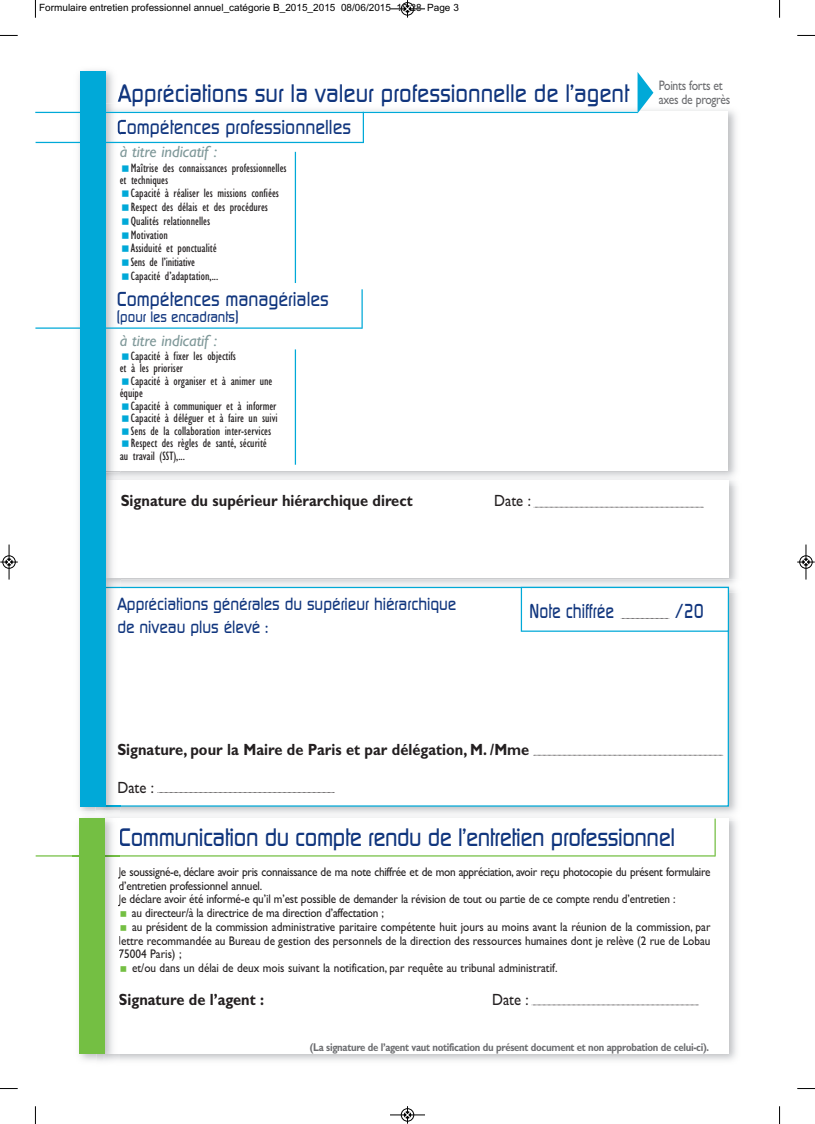
<style>
.page{position:relative;width:815px;height:1124px;background:#fff}
.page>*{position:absolute;margin:0;border:0;box-sizing:border-box;transform-origin:0 0}
.t1{font:25px "Modaerne";letter-spacing:-.02em;color:#11367e;scale:.9 1}
.t2{font:25px "Modaerne";color:#11367e;scale:.9 1}
.t3{font:20px "Modaerne";color:#11367e;scale:.9 1}
.t4{font:20px "Modaerne";color:#11367e;scale:.8 1}
.t5{font:17.5px/22.5px "Modaerne";color:#11367e;scale:.9 1}
.t6{font:700 16.25px "Gill Sans";color:#231f20;scale:.9 1}
.t7{font:italic 16.25px "Gill Sans";color:#80999a}
.t8{font:16.25px "Gill Sans";color:#231f20;scale:.9 1}
.t9{font:15px "Modaerne";color:#11367e;scale:.9 1}
.t10{font:13.75px/13.8px "Gill Sans";letter-spacing:-.025em;color:#6c6d70;scale:.85 1}
.t11{font:12.5px "Gill Sans";letter-spacing:-.015em;color:#231f20;scale:.9 1}
.t12{font:condensed 12.5px/13.8px "Gill Sans";color:#231f20}
.t13{font:700 11.25px "Gill Sans";letter-spacing:-.03em;color:#6c6d70;scale:.85 1}
.t14{font:10px "Arial";color:#000}
</style>
<div class="page">
<img style="left:120px;top:480px;width:617px;height:330px">
<div style="left:104px;top:588px;width:624px;height:217px;background:#fff"></div>
<hr style="left:363px;top:112px;width:1px;height:31px;background:#00a9d8">
<img style="left:120px;top:579px;width:617px;height:13px">
<img style="left:120px;top:586px;width:401px;height:6px">
<div style="left:104px;top:480px;width:625px;height:98px;background:#fff"></div>
<img style="left:73px;top:70px;width:45px;height:741px">
<img style="left:106px;top:579px;width:14px;height:9px">
<img style="left:106px;top:588px;width:14px;height:217px">
<img style="left:106px;top:113px;width:14px;height:357px">
<svg style="left:118px;top:120px;width:2px;height:15px"></svg>
<svg style="left:106px;top:578px;width:14px;height:1px"></svg>
<img style="left:106px;top:472px;width:14px;height:8px">
<img style="left:106px;top:480px;width:12px;height:98px">
<div style="left:80px;top:71px;width:26px;height:735px;background:#00a9d8"></div>
<svg style="left:534px;top:507px;width:170px;height:1px"></svg>
<hr style="left:295px;top:152px;width:1px;height:131px;background:#00a9d8">
<hr style="left:295px;top:349px;width:1px;height:115px;background:#00a9d8">
<hr style="left:36px;top:142px;width:327px;height:1px;background:#00a9d8">
<hr style="left:361px;top:289px;width:2px;height:40px;background:#00a9d8">
<hr style="left:35px;top:327px;width:327px;height:2px;background:#00a9d8">
<hr style="left:714px;top:818px;width:2px;height:38px;background:#74bf43">
<hr style="left:36px;top:855px;width:679px;height:1px;background:#74bf43">
<hr style="left:35px;top:112px;width:603px;height:1px;background:#00a9d8">
<img style="left:72px;top:811px;width:24px;height:250px">
<img style="left:96px;top:1052px;width:8px;height:12px">
<img style="left:104px;top:821px;width:16px;height:243px">
<svg style="left:95px;top:805px;width:26px;height:16px"></svg>
<img style="left:96px;top:811px;width:24px;height:9px">
<img style="left:72px;top:855px;width:48px;height:1px">
<div style="left:80px;top:817px;width:25px;height:235px;background:#74bf43"></div>
<svg style="left:532px;top:1004px;width:167px;height:1px"></svg>
<div style="left:522px;top:588px;width:206px;height:42px;background:#fff"></div>
<div style="left:521px;top:586px;width:208px;height:45px;border:1px solid #00a9d8"></div>
<svg style="left:621px;top:618px;width:49px;height:1px"></svg>
<svg style="left:638px;top:72px;width:15px;height:41px"></svg>
<svg style="left:157px;top:792px;width:178px;height:1px"></svg>
<svg style="left:534px;top:754px;width:189px;height:1px"></svg>
<svg style="left:35px;top:0;width:1px;height:18px"></svg>
<svg style="left:0;top:35px;width:18px;height:1px"></svg>
<svg style="left:779px;top:0;width:1px;height:18px"></svg>
<svg style="left:797px;top:35px;width:18px;height:1px"></svg>
<svg style="left:35px;top:1106px;width:1px;height:17px"></svg>
<svg style="left:0;top:1088px;width:18px;height:1px"></svg>
<svg style="left:779px;top:1106px;width:1px;height:17px"></svg>
<svg style="left:797px;top:1088px;width:18px;height:1px"></svg>
<div style="left:401px;top:2px;width:13px;height:14px;border:1px solid #fff;border-radius:50%"></div>
<hr style="left:390px;top:9px;width:35px;height:1px;background:#000">
<div style="left:401px;top:2px;width:13px;height:13px;border:1px solid #000;border-radius:50%"></div>
<svg style="left:404px;top:0;width:7px;height:18px"></svg>
<hr style="left:390px;top:1114px;width:35px;height:1px;background:#000">
<div style="left:401px;top:1108px;width:13px;height:13px;border:1px solid #000;border-radius:50%"></div>
<svg style="left:404px;top:1106px;width:7px;height:17px"></svg>
<div style="left:2px;top:555px;width:14px;height:13px;border:1px solid #fff;border-radius:50%"></div>
<hr style="left:9px;top:544px;width:1px;height:35px;background:#000">
<div style="left:3px;top:555px;width:12px;height:13px;border:1px solid #000;border-radius:50%"></div>
<svg style="left:0;top:558px;width:18px;height:7px"></svg>
<div style="left:799px;top:555px;width:14px;height:13px;border:1px solid #fff;border-radius:50%"></div>
<hr style="left:806px;top:544px;width:1px;height:35px;background:#000">
<div style="left:800px;top:555px;width:12px;height:13px;border:1px solid #000;border-radius:50%"></div>
<svg style="left:797px;top:558px;width:18px;height:7px"></svg>
<svg style="left:118px;top:866px;width:2px;height:50px"></svg>
<svg style="left:119px;top:924px;width:1px;height:35px"></svg>
<p class="t14" style="left:39px;top:2px;width:421px">Formulaire entretien professionnel annuel_catégorie B_2015_2015 08/06/2015 15:28 Page 3</p>
<h1 class="t2" style="left:118px;top:79px;width:570px">Appréciations sur la valeur professionnelle de l’agent</h1>
<h2 class="t3" style="left:117px;top:116px;width:262px">Compétences professionnelles</h2>
<h3 class="t7" style="left:120px;top:142px;width:99px">à titre indicatif :</h3>
<p class="t12" style="left:120px;top:162px;width:169px;line-height:11.2px;text-indent:11px">Maîtrise des connaissances professionnelles et techniques</p>
<p class="t12" style="left:131px;top:186px;width:150px">Capacité à réaliser les missions confiées<br>Respect des délais et des procédures<br>Qualités relationnelles<br>Motivation<br>Assiduité et ponctualité<br>Sens de l’initiative<br>Capacité d’adaptation,...</p>
<h2 class="t3" style="left:117px;top:288px;width:237px">Compétences managériales</h2>
<p class="t9" style="left:117px;top:308px;width:137px">(pour les encadrants)</p>
<h3 class="t7" style="left:120px;top:330px;width:99px">à titre indicatif :</h3>
<p class="t12" style="left:120px;top:349px;width:118px;line-height:12.5px;text-indent:11px">Capacité à fixer les objectifs et à les prioriser</p>
<p class="t12" style="left:120px;top:374px;width:154px;line-height:12.5px;text-indent:11px">Capacité à organiser et à animer une équipe</p>
<p class="t12" style="left:131px;top:398px;width:147px">Capacité à communiquer et à informer</p>
<p class="t12" style="left:131px;top:411px;width:148px">Capacité à déléguer et à faire un suivi</p>
<p class="t12" style="left:131px;top:423px;width:142px">Sens de la collaboration inter-services</p>
<p class="t12" style="left:131px;top:436px;width:137px">Respect des règles de santé, sécurité</p>
<p class="t12" style="left:120px;top:448px;width:67px">au travail (SST),...</p>
<h3 class="t6" style="left:121px;top:490px;width:326px">Signature du supérieur hiérarchique direct</h3>
<h3 class="t8" style="left:494px;top:490px;width:42px">Date :</h3>
<p class="t10" style="left:659px;top:78px;width:86px">Points forts et axes de progrès</p>
<h3 class="t5" style="left:117px;top:592px;width:378px">Appréciations générales du supérieur hiérarchique de niveau plus élevé :</h3>
<h2 class="t4" style="left:530px;top:600px;width:107px">Note chiffrée</h2>
<h2 class="t4" style="left:675px;top:600px;width:38px">/20</h2>
<h3 class="t6" style="left:117px;top:740px;width:459px">Signature, pour la Maire de Paris et par délégation, M. /Mme</h3>
<h3 class="t8" style="left:117px;top:777px;width:42px">Date :</h3>
<h1 class="t1" style="left:119px;top:823px;width:620px">Communication du compte rendu de l’entretien professionnel</h1>
<p class="t11" style="left:119px;top:864px;width:659px">Je soussigné-e, déclare avoir pris connaissance de ma note chiffrée et de mon appréciation, avoir reçu photocopie du présent formulaire</p>
<p class="t11" style="left:119px;top:877px;width:161px">d’entretien professionnel annuel.</p>
<p class="t11" style="left:119px;top:891px;width:620px">Je déclare avoir été informé-e qu’il m’est possible de demander la révision de tout ou partie de ce compte rendu d’entretien :</p>
<p class="t11" style="left:132px;top:905px;width:282px">au directeur/à la directrice de ma direction d’affectation ;</p>
<p class="t11" style="left:132px;top:919px;width:644px">au président de la commission administrative paritaire compétente huit jours au moins avant la réunion de la commission, par</p>
<p class="t11" style="left:119px;top:932px;width:659px">lettre recommandée au Bureau de gestion des personnels de la direction des ressources humaines dont je relève (2 rue de Lobau</p>
<p class="t11" style="left:119px;top:946px;width:72px">75004 Paris) ;</p>
<p class="t11" style="left:132px;top:960px;width:474px">et/ou dans un délai de deux mois suivant la notification, par requête au tribunal administratif.</p>
<h3 class="t6" style="left:119px;top:989px;width:163px">Signature de l’agent :</h3>
<h3 class="t8" style="left:492px;top:989px;width:42px">Date :</h3>
<p class="t13" style="left:310px;top:1040px;width:471px">(La signature de l’agent vaut notification du présent document et non approbation de celui-ci).</p>
</div>
